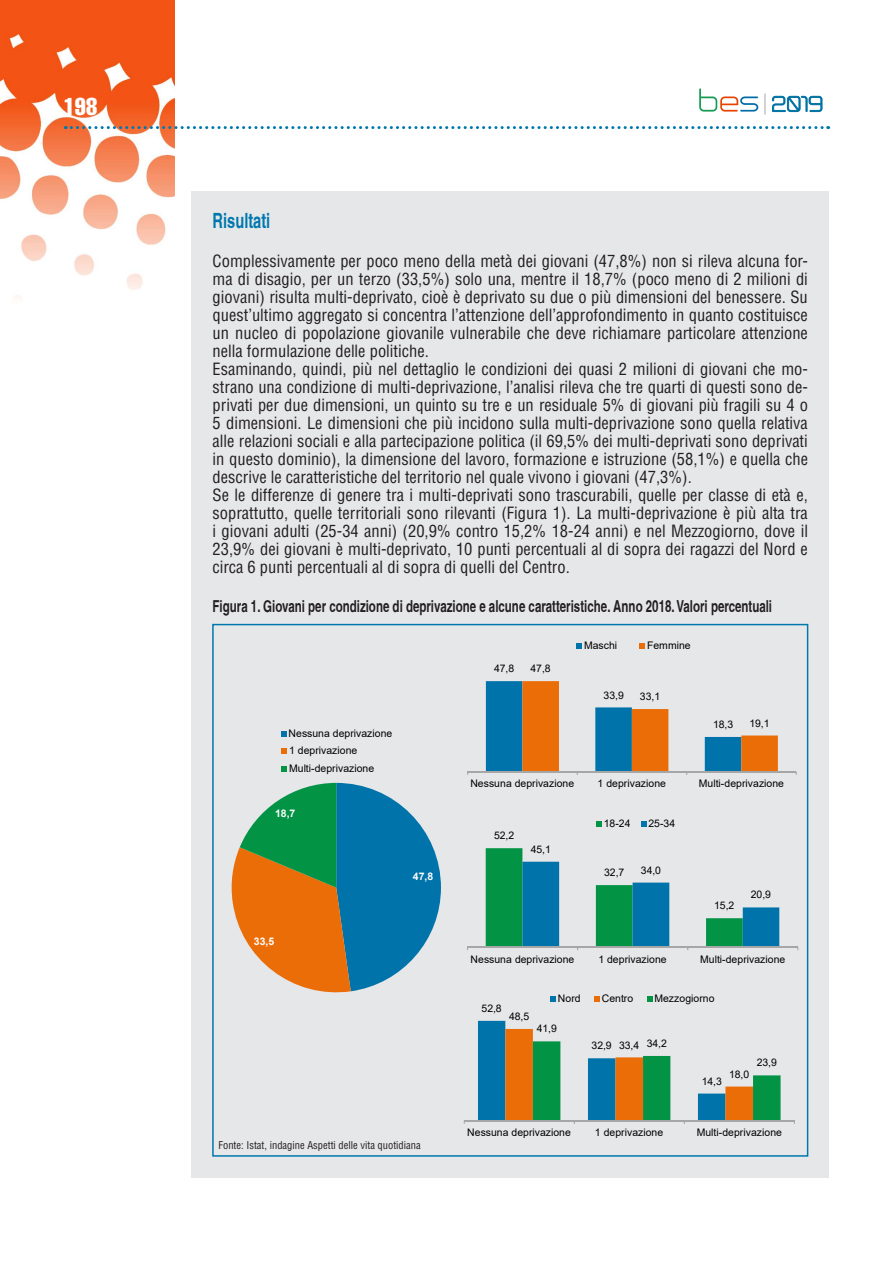
<style>
.page{position:relative;width:893px;height:1263px;background:#fff}
.page>*{position:absolute;margin:0;border:0;box-sizing:border-box;transform-origin:0 0}
.t1{font:24px "Helvetica LT Std Comp";color:#fff}
.t2{font:700 condensed 21px "Helvetica";color:#0078ae;scale:.85 1}
.t3{font:condensed 16.5px/18px "Helvetica LT Std";color:#231f20}
.t4{font:700 condensed 16.5px "Helvetica";color:#231f20;scale:.85 1}
.t5{font:10.5px/17.4px "Arial";letter-spacing:-.005em;color:#000}
.t6{font:condensed 10.5px "Helvetica LT Std";color:#231f20}
.t7{font:700 10.5px "Arial";color:#fff}
</style>
<div class="page">
<img style="left:0;top:0;width:174px;height:299px">
<svg style="left:65px;top:126px;width:764px;height:3px"></svg>
<svg style="left:765px;top:94px;width:1px;height:20px"></svg>
<svg style="left:699px;top:88px;width:59px;height:24px"></svg>
<svg style="left:772px;top:96px;width:51px;height:16px"></svg>
<div style="left:191px;top:191px;width:638px;height:987px;background:#e6e7e9"></div>
<svg style="left:231px;top:783px;width:210px;height:210px"></svg>
<svg style="left:281px;top:731px;width:5px;height:5px"></svg>
<svg style="left:282px;top:748px;width:5px;height:6px"></svg>
<svg style="left:281px;top:766px;width:6px;height:5px"></svg>
<div style="left:212px;top:624px;width:596px;height:533px;border:2px solid #0078ae"></div>
<hr style="left:468px;top:771px;width:328px;height:1px;background:#a6a6a6">
<svg style="left:486px;top:681px;width:292px;height:94px"></svg>
<svg style="left:577px;top:643px;width:5px;height:5px"></svg>
<svg style="left:640px;top:643px;width:5px;height:5px"></svg>
<hr style="left:464px;top:1120px;width:330px;height:1px;background:#a6a6a6">
<svg style="left:478px;top:1021px;width:303px;height:103px"></svg>
<svg style="left:550px;top:996px;width:6px;height:5px"></svg>
<svg style="left:594px;top:996px;width:6px;height:5px"></svg>
<svg style="left:647px;top:996px;width:5px;height:5px"></svg>
<hr style="left:467px;top:946px;width:331px;height:1px;background:#a6a6a6">
<svg style="left:486px;top:848px;width:293px;height:102px"></svg>
<svg style="left:597px;top:821px;width:5px;height:5px"></svg>
<svg style="left:641px;top:821px;width:5px;height:5px"></svg>
<h1 class="t1" style="left:64px;top:91px;width:35px">198</h1>
<p class="t2" style="left:213px;top:208px;width:69px">Risultati</p>
<p class="t3" style="left:213px;top:252px;width:597px">Complessivamente per poco meno della metà dei giovani (47,8%) non si rileva alcuna for&shy;ma di disagio, per un terzo (33,5%) solo una, mentre il 18,7% (poco meno di 2 milioni di giovani) risulta multi-deprivato, cioè è deprivato su due o più dimensioni del benessere. Su quest’ultimo aggregato si concentra l’attenzione dell’approfondimento in quanto costituisce un nucleo di popolazione giovanile vulnerabile che deve richiamare particolare attenzione nella formulazione delle politiche.<br>Esaminando, quindi, più nel dettaglio le condizioni dei quasi 2 milioni di giovani che mo&shy;strano una condizione di multi-deprivazione, l’analisi rileva che tre quarti di questi sono de&shy;privati per due dimensioni, un quinto su tre e un residuale 5% di giovani più fragili su 4 o 5 dimensioni. Le dimensioni che più incidono sulla multi-deprivazione sono quella relativa alle relazioni sociali e alla partecipazione politica (il 69,5% dei multi-deprivati sono deprivati in questo dominio), la dimensione del lavoro, formazione e istruzione (58,1%) e quella che descrive le caratteristiche del territorio nel quale vivono i giovani (47,3%).<br>Se le differenze di genere tra i multi-deprivati sono trascurabili, quelle per classe di età e, soprattutto, quelle territoriali sono rilevanti (Figura 1). La multi-deprivazione è più alta tra i giovani adulti (25-34 anni) (20,9% contro 15,2% 18-24 anni) e nel Mezzogiorno, dove il 23,9% dei giovani è multi-deprivato, 10 punti percentuali al di sopra dei ragazzi del Nord e circa 6 punti percentuali al di sopra di quelli del Centro.</p>
<p class="t4" style="left:213px;top:596px;width:660px">Figura 1. Giovani per condizione di deprivazione e alcune caratteristiche. Anno 2018. Valori percentuali</p>
<p class="t5" style="left:289px;top:725px;width:105px">Nessuna deprivazione<br>1 deprivazione<br>Multi-deprivazione</p>
<p class="t7" style="left:275px;top:806px;width:22px">18,7</p>
<p class="t7" style="left:254px;top:934px;width:22px">33,5</p>
<p class="t7" style="left:413px;top:869px;width:22px">47,8</p>
<p class="t6" style="left:218px;top:1139px;width:204px">Fonte: Istat, indagine Aspetti delle vita quotidiana</p>
<p class="t5" style="left:494px;top:660px;width:22px">47,8</p>
<p class="t5" style="left:530px;top:660px;width:22px">47,8</p>
<p class="t5" style="left:584px;top:636px;width:35px">Maschi</p>
<p class="t5" style="left:647px;top:636px;width:45px">Femmine</p>
<p class="t5" style="left:604px;top:686px;width:22px">33,9</p>
<p class="t5" style="left:640px;top:687px;width:22px">33,1</p>
<p class="t5" style="left:713px;top:715px;width:22px">18,3</p>
<p class="t5" style="left:749px;top:714px;width:22px">19,1</p>
<p class="t5" style="left:470px;top:775px;width:105px">Nessuna deprivazione</p>
<p class="t5" style="left:598px;top:775px;width:70px">1 deprivazione</p>
<p class="t5" style="left:699px;top:775px;width:87px">Multi-deprivazione</p>
<p class="t5" style="left:494px;top:827px;width:22px">52,2</p>
<p class="t5" style="left:531px;top:840px;width:22px">45,1</p>
<p class="t5" style="left:604px;top:814px;width:28px">18-24</p>
<p class="t5" style="left:648px;top:814px;width:28px">25-34</p>
<p class="t5" style="left:604px;top:864px;width:22px">32,7</p>
<p class="t5" style="left:641px;top:861px;width:22px">34,0</p>
<p class="t5" style="left:714px;top:897px;width:22px">15,2</p>
<p class="t5" style="left:751px;top:886px;width:22px">20,9</p>
<p class="t5" style="left:471px;top:950px;width:105px">Nessuna deprivazione</p>
<p class="t5" style="left:598px;top:950px;width:70px">1 deprivazione</p>
<p class="t5" style="left:700px;top:950px;width:87px">Multi-deprivazione</p>
<p class="t5" style="left:482px;top:999px;width:22px">52,8</p>
<p class="t5" style="left:509px;top:1007px;width:22px">48,5</p>
<p class="t5" style="left:558px;top:989px;width:24px">Nord</p>
<p class="t5" style="left:602px;top:989px;width:33px">Centro</p>
<p class="t5" style="left:654px;top:989px;width:62px">Mezzogiorno</p>
<p class="t5" style="left:537px;top:1020px;width:22px">41,9</p>
<p class="t5" style="left:592px;top:1037px;width:22px">32,9</p>
<p class="t5" style="left:619px;top:1036px;width:22px">33,4</p>
<p class="t5" style="left:647px;top:1034px;width:22px">34,2</p>
<p class="t5" style="left:702px;top:1072px;width:22px">14,3</p>
<p class="t5" style="left:729px;top:1065px;width:22px">18,0</p>
<p class="t5" style="left:757px;top:1054px;width:22px">23,9</p>
<p class="t5" style="left:467px;top:1124px;width:105px">Nessuna deprivazione</p>
<p class="t5" style="left:595px;top:1124px;width:70px">1 deprivazione</p>
<p class="t5" style="left:697px;top:1124px;width:87px">Multi-deprivazione</p>
</div>
